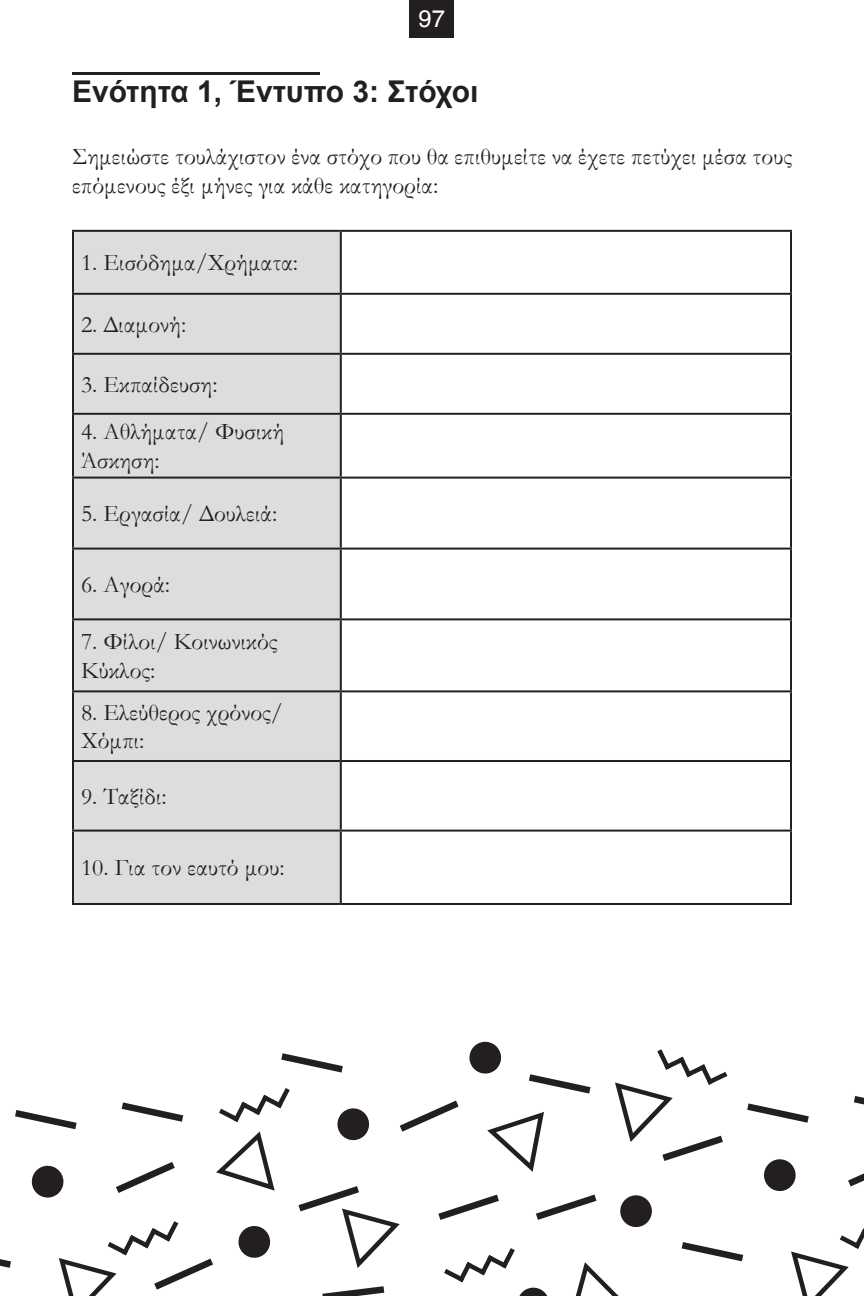
<style>
.page{position:relative;width:864px;height:1296px;background:#fff}
.page>*{position:absolute;margin:0;border:0;box-sizing:border-box;transform-origin:0 0}
.t1{font:700 30px "Arial";color:#231f20}
.t2{font:24px/28.8px "Garamond";color:#231f20}
.t3{font:24px "Helvetica";color:#fff}
</style>
<div class="page">
<div style="left:410px;top:0;width:44px;height:37px;background:#231f20"></div>
<svg style="left:216px;top:1131px;width:59px;height:60px"></svg>
<svg style="left:31px;top:1165px;width:33px;height:33px"></svg>
<svg style="left:238px;top:1226px;width:33px;height:32px"></svg>
<svg style="left:337px;top:1108px;width:33px;height:33px"></svg>
<svg style="left:0;top:1259px;width:11px;height:9px"></svg>
<svg style="left:322px;top:1286px;width:62px;height:10px"></svg>
<svg style="left:15px;top:1110px;width:62px;height:19px"></svg>
<svg style="left:122px;top:1102px;width:61px;height:20px"></svg>
<svg style="left:281px;top:1053px;width:62px;height:20px"></svg>
<svg style="left:298px;top:1186px;width:102px;height:82px"></svg>
<svg style="left:116px;top:1162px;width:59px;height:31px"></svg>
<svg style="left:59px;top:1221px;width:154px;height:75px"></svg>
<svg style="left:219px;top:1088px;width:71px;height:34px"></svg>
<hr style="left:72px;top:72px;width:248px;height:3px;background:#231f20">
<div style="left:74px;top:232px;width:266px;height:671px;background:#dcddde"></div>
<hr style="left:341px;top:230px;width:451px;height:2px;background:#231f20">
<hr style="left:790px;top:232px;width:2px;height:61px;background:#231f20">
<hr style="left:341px;top:293px;width:451px;height:2px;background:#231f20">
<hr style="left:790px;top:295px;width:2px;height:58px;background:#231f20">
<hr style="left:341px;top:353px;width:451px;height:2px;background:#231f20">
<hr style="left:790px;top:355px;width:2px;height:58px;background:#231f20">
<hr style="left:341px;top:413px;width:451px;height:2px;background:#231f20">
<hr style="left:790px;top:415px;width:2px;height:62px;background:#231f20">
<hr style="left:341px;top:477px;width:451px;height:2px;background:#231f20">
<hr style="left:790px;top:479px;width:2px;height:69px;background:#231f20">
<hr style="left:341px;top:548px;width:451px;height:2px;background:#231f20">
<hr style="left:790px;top:550px;width:2px;height:68px;background:#231f20">
<hr style="left:341px;top:618px;width:451px;height:2px;background:#231f20">
<hr style="left:790px;top:620px;width:2px;height:70px;background:#231f20">
<hr style="left:341px;top:690px;width:451px;height:2px;background:#231f20">
<hr style="left:790px;top:692px;width:2px;height:68px;background:#231f20">
<hr style="left:341px;top:760px;width:451px;height:2px;background:#231f20">
<hr style="left:790px;top:762px;width:2px;height:68px;background:#231f20">
<hr style="left:341px;top:830px;width:451px;height:2px;background:#231f20">
<hr style="left:790px;top:832px;width:2px;height:71px;background:#231f20">
<hr style="left:341px;top:903px;width:451px;height:2px;background:#231f20">
<hr style="left:72px;top:230px;width:269px;height:2px;background:#231f20">
<hr style="left:72px;top:232px;width:2px;height:61px;background:#231f20">
<hr style="left:340px;top:232px;width:2px;height:61px;background:#231f20">
<hr style="left:72px;top:293px;width:269px;height:2px;background:#231f20">
<hr style="left:72px;top:295px;width:2px;height:58px;background:#231f20">
<hr style="left:340px;top:295px;width:2px;height:58px;background:#231f20">
<hr style="left:72px;top:353px;width:269px;height:2px;background:#231f20">
<hr style="left:72px;top:355px;width:2px;height:58px;background:#231f20">
<hr style="left:340px;top:355px;width:2px;height:58px;background:#231f20">
<hr style="left:72px;top:413px;width:269px;height:2px;background:#231f20">
<hr style="left:72px;top:415px;width:2px;height:62px;background:#231f20">
<hr style="left:340px;top:415px;width:2px;height:62px;background:#231f20">
<hr style="left:72px;top:477px;width:269px;height:2px;background:#231f20">
<hr style="left:72px;top:479px;width:2px;height:69px;background:#231f20">
<hr style="left:340px;top:479px;width:2px;height:69px;background:#231f20">
<hr style="left:72px;top:548px;width:269px;height:2px;background:#231f20">
<hr style="left:72px;top:550px;width:2px;height:68px;background:#231f20">
<hr style="left:340px;top:550px;width:2px;height:68px;background:#231f20">
<hr style="left:72px;top:618px;width:269px;height:2px;background:#231f20">
<hr style="left:72px;top:620px;width:2px;height:70px;background:#231f20">
<hr style="left:340px;top:620px;width:2px;height:70px;background:#231f20">
<hr style="left:72px;top:690px;width:269px;height:2px;background:#231f20">
<hr style="left:72px;top:692px;width:2px;height:68px;background:#231f20">
<hr style="left:340px;top:692px;width:2px;height:68px;background:#231f20">
<hr style="left:72px;top:760px;width:269px;height:2px;background:#231f20">
<hr style="left:72px;top:762px;width:2px;height:68px;background:#231f20">
<hr style="left:340px;top:762px;width:2px;height:68px;background:#231f20">
<hr style="left:72px;top:830px;width:269px;height:2px;background:#231f20">
<hr style="left:72px;top:832px;width:2px;height:71px;background:#231f20">
<hr style="left:340px;top:832px;width:2px;height:71px;background:#231f20">
<hr style="left:72px;top:903px;width:269px;height:2px;background:#231f20">
<svg style="left:487px;top:1112px;width:57px;height:60px"></svg>
<svg style="left:576px;top:1262px;width:43px;height:34px"></svg>
<svg style="left:620px;top:1195px;width:32px;height:33px"></svg>
<svg style="left:469px;top:1041px;width:33px;height:33px"></svg>
<svg style="left:764px;top:1159px;width:32px;height:33px"></svg>
<svg style="left:682px;top:1242px;width:61px;height:19px"></svg>
<svg style="left:529px;top:1074px;width:62px;height:20px"></svg>
<svg style="left:747px;top:1103px;width:62px;height:20px"></svg>
<svg style="left:854px;top:1096px;width:10px;height:8px"></svg>
<svg style="left:536px;top:1195px;width:60px;height:25px"></svg>
<svg style="left:400px;top:1101px;width:59px;height:31px"></svg>
<svg style="left:848px;top:1173px;width:16px;height:13px"></svg>
<svg style="left:438px;top:1195px;width:61px;height:25px"></svg>
<svg style="left:615px;top:1049px;width:112px;height:112px"></svg>
<svg style="left:444px;top:1248px;width:103px;height:48px"></svg>
<svg style="left:791px;top:1228px;width:73px;height:68px"></svg>
<p class="t3" style="left:419px;top:0;width:28px">97</p>
<p class="t1" style="left:72px;top:70px;width:408px">Ενότητα 1, Έντυπο 3: Στόχοι</p>
<p class="t2" style="left:72px;top:142px;width:722px">Σημειώστε τουλάχιστον ένα στόχο που θα επιθυμείτε να έχετε πετύχει μέσα τους επόμενους έξι μήνες για κάθε κατηγορία:</p>
<p class="t2" style="left:81px;top:248px;width:219px">1. Εισόδημα/Χρήματα:</p>
<p class="t2" style="left:81px;top:309px;width:107px">2. Διαμονή:</p>
<p class="t2" style="left:81px;top:369px;width:138px">3. Εκπαίδευση:</p>
<p class="t2" style="left:81px;top:417px;width:205px">4. Αθλήματα/ Φυσική<br>Άσκηση:</p>
<p class="t2" style="left:81px;top:498px;width:198px">5. Εργασία/ Δουλειά:</p>
<p class="t2" style="left:81px;top:569px;width:91px">6. Αγορά:</p>
<p class="t2" style="left:81px;top:626px;width:198px">7. Φίλοι/ Κοινωνικός<br>Κύκλος:</p>
<p class="t2" style="left:81px;top:697px;width:203px">8. Ελεύθερος χρόνος/<br>Χόμπι:</p>
<p class="t2" style="left:81px;top:781px;width:87px">9. Ταξίδι:</p>
<p class="t2" style="left:81px;top:853px;width:205px">10. Για τον εαυτό μου:</p>
</div>
